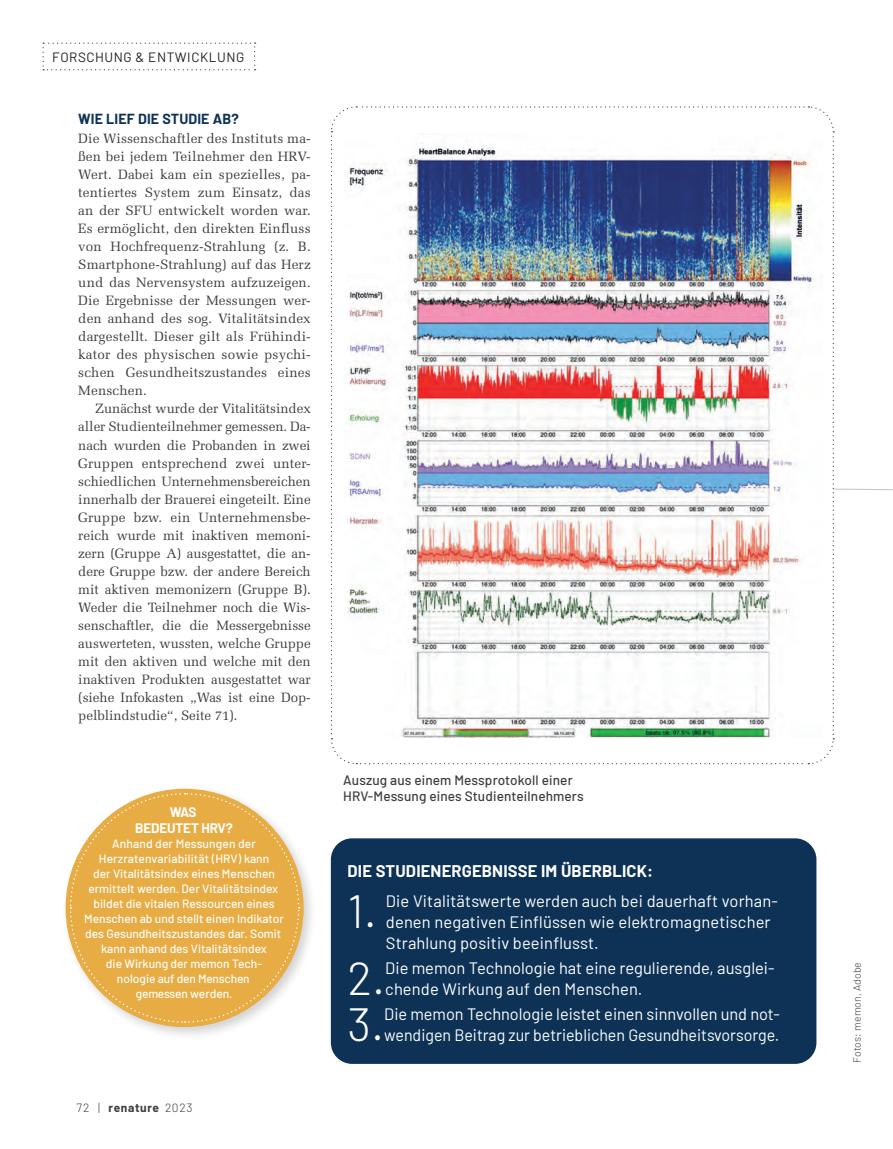
<style>
.page{position:relative;width:893px;height:1149px;background:#fff}
.page>*{position:absolute;margin:0;border:0;box-sizing:border-box;transform-origin:0 0}
.t1{font:300 46.5px "Barlow";color:#fff}
.t2{font:16.5px/21px "Barlow";color:#fff}
.t3{font:700 16.5px "Barlow";letter-spacing:.01em;color:#fff}
.t4{font:700 14.25px "Barlow";letter-spacing:.01em;color:#0d3256}
.t5{font:500 13.65px/16.2px "Barlow";letter-spacing:.01em;color:#3e3e3f}
.t6{font:13.5px/18px "Melior LT";letter-spacing:.005em;color:#3e3e3f;text-align:justify}
.t7{font:13.5px "Barlow";letter-spacing:.04em;color:#231f20}
.t8{font:700 13.5px/16.5px "Barlow";letter-spacing:-.01em;color:#fff;text-align:center}
.t9{font:500 12px/15px "Barlow";color:#fff;text-align:center}
.t10{font:700 12px "Barlow";letter-spacing:.05em;color:#3e3e3f}
.t11{font:300 10.5px "Barlow";letter-spacing:.01em;color:#3e3e3f}
.s1{font-weight:300}
</style>
<div class="page">
<svg style="left:330px;top:106px;width:563px;height:658px"></svg>
<img style="left:344px;top:134px;width:478px;height:603px">
<div style="left:331px;top:838px;width:485px;height:225px;background:#0d3256;border-radius:21px"></div>
<div style="left:61px;top:783px;width:256px;height:256px;background:#231f20;opacity:.2"></div>
<svg style="left:69px;top:792px;width:231px;height:231px"></svg>
<svg style="left:43px;top:43px;width:213px;height:27px"></svg>
<p class="t7" style="left:52px;top:47px;width:194px">FORSCHUNG &amp; ENTWICKLUNG</p>
<p class="t4" style="left:78px;top:109px;width:162px">WIE LIEF DIE STUDIE AB?</p>
<p class="t6" style="left:78px;top:129px;width:234px">Die Wissenschaftler des Instituts ma&shy;ßen bei jedem Teilnehmer den HRV-Wert. Dabei kam ein spezielles, pa&shy;tentiertes System zum Einsatz, das an der SFU entwickelt worden war.<br>Es ermöglicht, den direkten Einfluss von Hochfrequenz-Strahlung (z. B.<br>Smartphone-Strahlung) auf das Herz und das Nervensystem aufzuzeigen.<br>Die Ergebnisse der Messungen wer&shy;den anhand des sog. Vitalitätsindex dargestellt. Dieser gilt als Frühindi&shy;kator des physischen sowie psychi&shy;schen Gesundheitszustandes eines Menschen.</p>
<p class="t6" style="left:78px;top:399px;width:234px;text-indent:17px">Zunächst wurde der Vitalitätsindex aller Studienteilnehmer gemessen. Da&shy;nach wurden die Probanden in zwei Gruppen entsprechend zwei unter&shy;schiedlichen Unternehmensbereichen innerhalb der Brauerei eingeteilt. Eine Gruppe bzw. ein Unternehmensbe&shy;reich wurde mit inaktiven memoni&shy;zern (Gruppe A) ausgestattet, die an&shy;dere Gruppe bzw. der andere Bereich mit aktiven memonizern (Gruppe B).<br>Weder die Teilnehmer noch die Wis&shy;senschaftler, die die Messergebnisse auswerteten, wussten, welche Gruppe mit den aktiven und welche mit den inaktiven Produkten ausgestattet war (siehe Infokasten „Was ist eine Dop&shy;pelblindstudie“, Seite 71).</p>
<p class="t8" style="left:135px;top:802px;width:99px">WAS<br>BEDEUTET HRV?</p>
<p class="t9" style="left:84px;top:835px;width:201px">Anhand der Messungen der<br>Herzratenvariabilität (HRV) kann<br>der Vitalitätsindex eines Menschen ermittelt werden. Der Vitalitätsindex bildet die vitalen Ressourcen eines<br>Menschen ab und stellt einen Indikator des Gesundheitszustandes dar. Somit kann anhand des Vitalitätsindex<br>die Wirkung der memon Tech-<br>nologie auf den Menschen<br>gemessen werden.</p>
<p class="t10" style="left:77px;top:1098px;width:117px"><span class="s1">72 |</span> renature <span class="s1">2023</span></p>
<p class="t5" style="left:343px;top:770px;width:242px">Auszug aus einem Messprotokoll einer<br>HRV-Messung eines Studienteilnehmers</p>
<p class="t3" style="left:348px;top:858px;width:307px">DIE STUDIENERGEBNISSE IM ÜBERBLICK:</p>
<h1 class="t1" style="left:348px;top:877px;width:31px">1.</h1>
<p class="t2" style="left:386px;top:888px;width:394px">Die Vitalitätswerte werden auch bei dauerhaft vorhan&shy;denen negativen Einflüssen wie elektromagnetischer<br>Strahlung positiv beeinflusst.</p>
<h1 class="t1" style="left:348px;top:944px;width:39px">2.</h1>
<p class="t2" style="left:385px;top:955px;width:391px">Die memon Technologie hat eine regulierende, ausglei&shy;chende Wirkung auf den Menschen.</p>
<h1 class="t1" style="left:348px;top:990px;width:38px">3.</h1>
<p class="t2" style="left:384px;top:1002px;width:397px">Die memon Technologie leistet einen sinnvollen und not&shy;wendigen Beitrag zur betrieblichen Gesundheitsvorsorge.</p>
<p class="t11" style="left:850px;top:1062px;width:102px;rotate:-90deg">Fotos: memon, Adobe</p>
</div>
